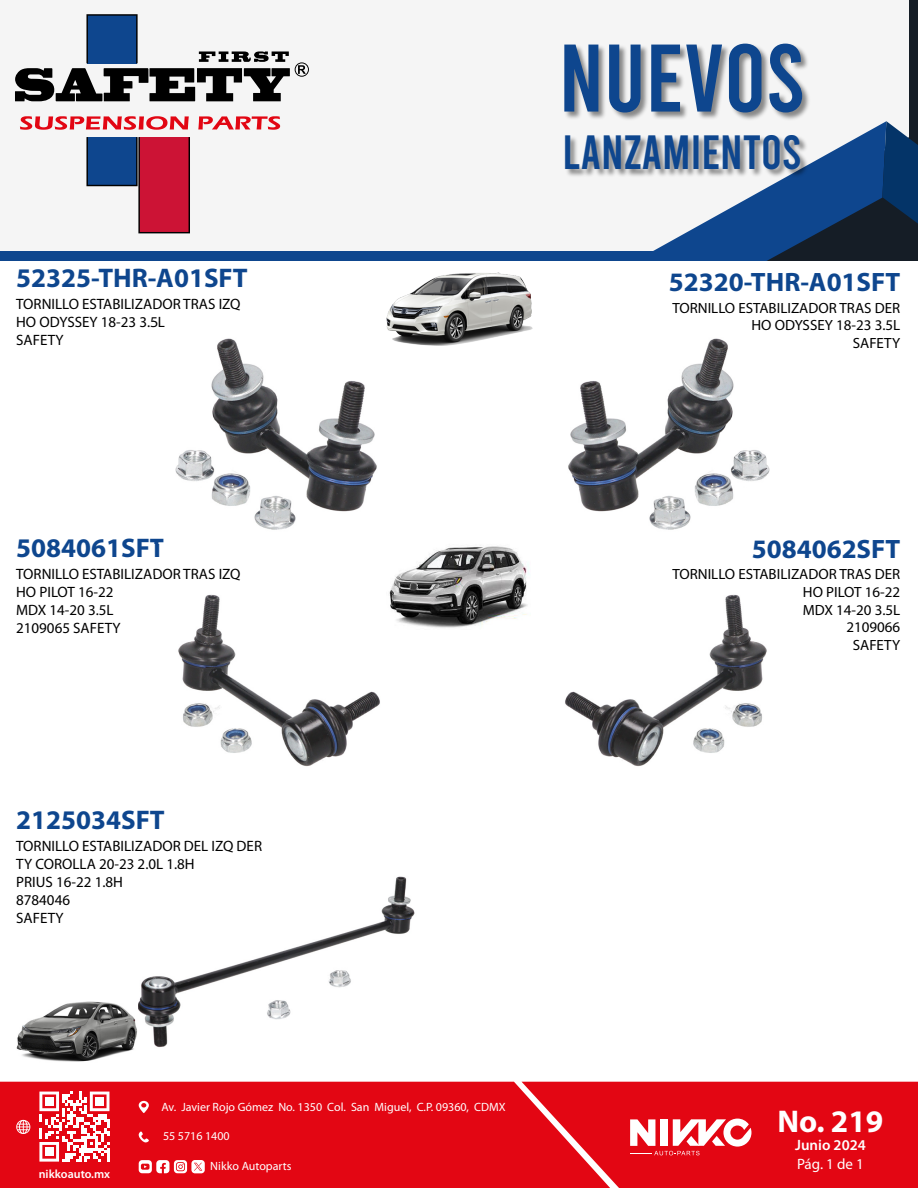
<style>
.page{position:relative;width:918px;height:1188px;background:#fff}
.page>*{position:absolute;margin:0;border:0;box-sizing:border-box;transform-origin:0 0}
.t1{font:95.7px "Bebas";color:#0e468e}
.t2{font:47.85px "Bebas";color:#0e468e}
.t3{font:700 31.5px "Myriad Pro";color:#fff}
.t4{font:700 27px "Myriad Pro";color:#0e468e}
.t5{font:700 26.7px "Myriad Pro";color:#0e468e}
.t6{font:15px/18px "Myriad Pro";color:#000}
.t7{font:600 15px "Myriad Pro";color:#fff}
.t8{font:15px "Myriad Pro";color:#fff}
.t9{font:14.85px/17.9px "Myriad Pro";color:#000;text-align:right}
.t10{font:12px "Myriad Pro";color:#fff}
.t11{font:600 12px "Myriad Pro";color:#fff}
</style>
<div class="page">
<div style="left:0;top:1082px;width:522px;height:106px;background:#e30613"></div>
<svg style="left:39px;top:1092px;width:70px;height:70px"></svg>
<div style="left:45px;top:1097px;width:8px;height:9px;background:#fff"></div>
<div style="left:95px;top:1097px;width:9px;height:9px;background:#fff"></div>
<div style="left:45px;top:1148px;width:8px;height:8px;background:#fff"></div>
<svg style="left:16px;top:1120px;width:14px;height:14px"></svg>
<svg style="left:139px;top:1101px;width:10px;height:12px"></svg>
<svg style="left:139px;top:1131px;width:10px;height:12px"></svg>
<svg style="left:139px;top:1160px;width:66px;height:13px"></svg>
<svg style="left:522px;top:1082px;width:396px;height:106px;background:#e41723"></svg>
<div style="left:0;top:0;width:918px;height:261px;background:#f5f5f5"></div>
<svg style="left:653px;top:121px;width:265px;height:140px"></svg>
<div style="left:909px;top:0;width:9px;height:139px;background:#151d26"></div>
<div style="left:0;top:251px;width:699px;height:10px;background:#0e468e"></div>
<svg style="left:20px;top:116px;width:169px;height:14px"></svg>
<svg style="left:198px;top:116px;width:82px;height:14px"></svg>
<svg style="left:86px;top:137px;width:104px;height:96px"></svg>
<svg style="left:15px;top:14px;width:294px;height:87px"></svg>
<img style="left:566px;top:45px;width:250px;height:142px">
<img style="left:568px;top:338px;width:202px;height:192px">
<img style="left:175px;top:338px;width:202px;height:192px">
<img style="left:565px;top:594px;width:202px;height:173px">
<img style="left:178px;top:594px;width:202px;height:173px">
<img style="left:138px;top:876px;width:277px;height:172px">
<img style="left:386px;top:273px;width:147px;height:72px">
<img style="left:389px;top:546px;width:140px;height:82px">
<img style="left:17px;top:1001px;width:120px;height:61px">
<h3 class="t4" style="left:16px;top:261px;width:233px">52325-THR-A01SFT</h3>
<p class="t6" style="left:16px;top:295px;width:226px">TORNILLO ESTABILIZADOR TRAS IZQ<br>HO ODYSSEY 18-23 3.5L<br>SAFETY</p>
<h1 class="t1" style="left:559px;top:30px;width:248px">NUEVOS</h1>
<h2 class="t2" style="left:562px;top:128px;width:241px">LANZAMIENTOS</h2>
<h3 class="t5" style="left:669px;top:265px;width:233px">52320-THR-A01SFT</h3>
<p class="t9" style="left:672px;top:298px;width:229px">TORNILLO ESTABILIZADOR TRAS DER<br>HO ODYSSEY 18-23 3.5L<br>SAFETY</p>
<h3 class="t4" style="left:16px;top:530px;width:150px">5084061SFT</h3>
<p class="t6" style="left:16px;top:564px;width:226px">TORNILLO ESTABILIZADOR TRAS IZQ<br>HO PILOT 16-22<br>MDX 14-20 3.5L<br>2109065 SAFETY</p>
<h3 class="t4" style="left:16px;top:802px;width:150px">2125034SFT</h3>
<p class="t6" style="left:16px;top:836px;width:247px">TORNILLO ESTABILIZADOR DEL IZQ DER<br>TY COROLLA 20-23 2.0L 1.8H<br>PRIUS 16-22 1.8H<br>8784046<br>SAFETY</p>
<p class="t11" style="left:39px;top:1167px;width:73px">nikkoauto.mx</p>
<p class="t10" style="left:161px;top:1099px;width:346px">Av. Javier Rojo Gómez No. 1350 Col. San Miguel, C.P. 09360, CDMX</p>
<p class="t10" style="left:163px;top:1129px;width:68px">55 5716 1400</p>
<p class="t10" style="left:210px;top:1159px;width:83px">Nikko Autoparts</p>
<h3 class="t5" style="left:752px;top:531px;width:150px">5084062SFT</h3>
<p class="t9" style="left:672px;top:565px;width:229px">TORNILLO ESTABILIZADOR TRAS DER<br>HO PILOT 16-22<br>MDX 14-20 3.5L<br>2109066<br>SAFETY</p>
<h3 class="t3" style="left:778px;top:1101px;width:107px">No. 219</h3>
<p class="t7" style="left:795px;top:1135px;width:72px">Junio 2024</p>
<p class="t8" style="left:797px;top:1155px;width:68px">Pág. 1 de 1</p>
</div>
